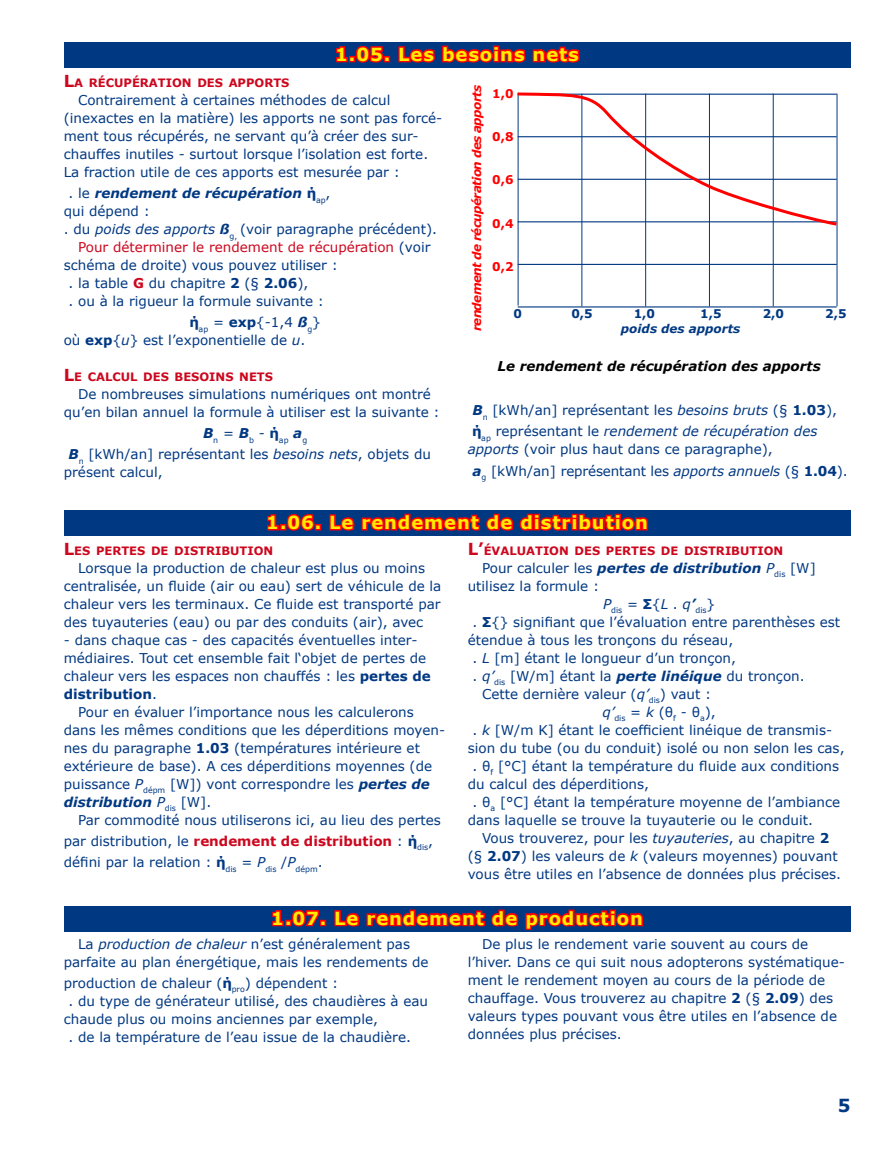
<style>
.page{position:relative;width:893px;height:1149px;background:#fff}
.page>*{position:absolute;margin:0;border:0;box-sizing:border-box;transform-origin:0 0}
.t1{font:700 18px "Verdana";letter-spacing:.05em;color:#ffec00}
.t2{font:700 18px "Verdana";color:#003882}
.t3{font:13.5px/18px "Verdana";color:#003882}
.t4{font:13.5px "Verdana";color:#cc071e}
.t5{font:italic 700 13.5px "Verdana";color:#000}
.t6{font:italic 700 13.5px "Verdana";color:#003882}
.t7{font:italic 700 12px "Verdana";letter-spacing:-.05em;color:#f00}
.t8{font:700 12px "Verdana";color:#003882}
.t9{font:italic 700 12px "Verdana";color:#003882}
.t10{font:700 12px "Verdana";color:#f00}
.t11{font:700 11.55px "Verdana";color:#cc071e}
.t12{font:7.8px "Verdana";color:#003882}
.s1{font-size:16.5px}
.s2{font-weight:400;font-style:normal}
.s3{font-style:normal}
.s4{font-style:italic}
.s5{font-weight:700;font-style:italic}
.s6{color:#003882}
.s7{font-weight:700;color:#cc071e}
.s8{font-weight:700}
</style>
<div class="page">
<div style="left:64px;top:510px;width:786px;height:26px;background:#003882"></div>
<svg style="left:267px;top:514px;width:54px;height:17px"></svg>
<svg style="left:329px;top:513px;width:319px;height:18px"></svg>
<div style="left:64px;top:43px;width:786px;height:25px;background:#003882"></div>
<svg style="left:336px;top:46px;width:54px;height:17px"></svg>
<svg style="left:398px;top:45px;width:182px;height:18px"></svg>
<hr style="left:581px;top:94px;width:1px;height:212px;background:#003882">
<hr style="left:645px;top:94px;width:1px;height:212px;background:#003882">
<hr style="left:837px;top:94px;width:1px;height:212px;background:#003882">
<hr style="left:518px;top:93px;width:1px;height:212px;background:#003882">
<hr style="left:773px;top:94px;width:1px;height:212px;background:#003882">
<hr style="left:709px;top:94px;width:1px;height:212px;background:#003882">
<hr style="left:518px;top:306px;width:319px;height:1px;background:#003882">
<hr style="left:518px;top:264px;width:319px;height:1px;background:#003882">
<svg style="left:517px;top:92px;width:321px;height:135px"></svg>
<div style="left:64px;top:906px;width:786px;height:25px;background:#003882"></div>
<svg style="left:272px;top:909px;width:54px;height:18px"></svg>
<svg style="left:334px;top:909px;width:309px;height:21px"></svg>
<h1 class="t1" style="left:335px;top:43px;width:245px">1.05. Les besoins nets</h1>
<p class="t11" style="left:64px;top:75px;width:227px"><span class="s1">L</span>a récupération des apports</p>
<p class="t3" style="left:64px;top:91px;width:380px;text-indent:14px">Contrairement à certaines méthodes de calcul (inexactes en la matière) les apports ne sont pas forcé&shy;ment tous récupérés, ne servant qu’à créer des sur&shy;chauffes inutiles - surtout lorsque l’isolation est forte.<br>La fraction utile de ces apports est mesurée par :</p>
<p class="t6" style="left:69px;top:185px;width:263px"><span class="s2">. le</span> rendement de récupération <span class="s3">ή</span><sub>ap</sub><span class="s2">,</span></p>
<p class="t3" style="left:64px;top:202px;width:88px">qui dépend :</p>
<p class="t3" style="left:64px;top:220px;width:375px">. du <span class="s4">poids des apports</span> <span class="s5">ß</span><sub>g,</sub> (voir paragraphe précédent).</p>
<p class="t4" style="left:78px;top:239px;width:354px">Pour déterminer le rendement de récupération <span class="s6">(voir</span></p>
<p class="t3" style="left:64px;top:256px;width:276px">schéma de droite) vous pouvez utiliser :</p>
<p class="t3" style="left:69px;top:274px;width:241px">. la table <span class="s7">G</span> du chapitre <span class="s8">2</span> (§ <span class="s8">2.06</span>),</p>
<p class="t3" style="left:69px;top:292px;width:257px">. ou à la rigueur la formule suivante :</p>
<p class="t3" style="left:64px;top:313px;width:259px;text-indent:126px"><span class="s8">ή</span><sub>ap</sub> = <span class="s8">exp</span>{-1,4 <span class="s5">ß</span><sub>g</sub>} où <span class="s8">exp</span>{<span class="s4">u</span>} est l’exponentielle de <span class="s4">u</span>.</p>
<p class="t11" style="left:64px;top:369px;width:211px"><span class="s1">L</span>e calcul des besoins nets</p>
<p class="t3" style="left:64px;top:385px;width:377px;text-align:center">De nombreuses simulations numériques ont montré qu’en bilan annuel la formule à utiliser est la suivante :</p>
<p class="t12" style="left:203px;top:435px;width:106px"><sup>B</sup>n <sup>=</sup> <sup>B</sup>b <sup>-</sup> <sup>ή</sup>ap <sup>a</sup>g</p>
<p class="t3" style="left:64px;top:445px;width:369px;text-indent:5px"><span class="s5">B</span><sub>n</sub> [kWh/an] représentant les <span class="s4">besoins nets</span>, objets du présent calcul,</p>
<p class="t7" style="left:469px;top:331px;width:248px;rotate:-90deg">rendement de récupération des apports</p>
<p class="t10" style="left:492px;top:86px;width:23px">1,0</p>
<p class="t10" style="left:492px;top:129px;width:23px">0,8</p>
<p class="t10" style="left:492px;top:172px;width:23px">0,6</p>
<p class="t10" style="left:492px;top:215px;width:23px">0,4</p>
<p class="t10" style="left:492px;top:259px;width:23px">0,2</p>
<p class="t8" style="left:514px;top:306px;width:10px">0</p>
<p class="t8" style="left:571px;top:306px;width:23px">0,5</p>
<p class="t8" style="left:634px;top:306px;width:23px">1,0</p>
<p class="t8" style="left:700px;top:306px;width:23px">1,5</p>
<p class="t8" style="left:763px;top:306px;width:23px">2,0</p>
<p class="t8" style="left:825px;top:306px;width:23px">2,5</p>
<p class="t9" style="left:621px;top:320px;width:121px">poids des apports</p>
<p class="t5" style="left:497px;top:357px;width:325px">Le rendement de récupération des apports</p>
<p class="t3" style="left:472px;top:399px;width:367px;line-height:21px"><span class="s5">B</span><sub>n</sub> [kWh/an] représentant les <span class="s4">besoins bruts</span> (§ <span class="s8">1.03</span>), <span class="s8">ή</span><sub>ap</sub> représentant le <span class="s4">rendement de récupération des</span></p>
<p class="t3" style="left:472px;top:438px;width:377px;line-height:21px;text-indent:-5px"><span class="s4">apports</span> (voir plus haut dans ce paragraphe),<br><span class="s5">a</span><sub>g</sub> [kWh/an] représentant les <span class="s4">apports annuels</span> (§ <span class="s8">1.04</span>).</p>
<h1 class="t1" style="left:266px;top:510px;width:383px">1.06. Le rendement de distribution</h1>
<p class="t11" style="left:64px;top:543px;width:211px"><span class="s1">L</span>es pertes de distribution</p>
<p class="t3" style="left:64px;top:558px;width:379px;text-indent:14px">Lorsque la production de chaleur est plus ou moins centralisée, un fluide (air ou eau) sert de véhicule de la chaleur vers les terminaux. Ce fluide est transporté par des tuyauteries (eau) ou par des conduits (air), avec</p>
<p class="t3" style="left:64px;top:630px;width:369px">- dans chaque cas - des capacités éventuelles inter&shy;médiaires. Tout cet ensemble fait l‘objet de pertes de chaleur vers les espaces non chauffés : les <span class="s8">pertes de distribution</span>.</p>
<p class="t3" style="left:64px;top:702px;width:383px;text-indent:14px">Pour en évaluer l’importance nous les calculerons dans les mêmes conditions que les déperditions moyen&shy;nes du paragraphe <span class="s8">1.03</span> (températures intérieure et extérieure de base). A ces déperditions moyennes (de puissance <span class="s4">P</span><sub>dépm</sub> [W]) vont correspondre les <span class="s5">pertes de distribution</span> <span class="s4">P</span><sub>dis</sub> [W].</p>
<p class="t3" style="left:64px;top:808px;width:379px;line-height:21px;text-indent:14px">Par commodité nous utiliserons ici, au lieu des pertes par distribution, le <span class="s7">rendement de distribution</span> : <span class="s8">ή</span><sub>dis</sub>, défini par la relation : <span class="s8">ή</span><sub>dis</sub> = <span class="s4">P</span><sub>dis</sub> /<span class="s4">P</span><sub>dépm</sub>.</p>
<p class="t11" style="left:468px;top:543px;width:317px"><span class="s1">L’</span>évaluation des pertes de distribution</p>
<p class="t3" style="left:468px;top:558px;width:350px;text-indent:14px">Pour calculer les <span class="s5">pertes de distribution</span> <span class="s4">P</span><sub>dis</sub> [W] utilisez la formule :</p>
<p class="t12" style="left:603px;top:605px;width:114px"><sup>P</sup>dis <sup>=</sup> <sup>Σ</sup><sup>{</sup><sup>L</sup> <sup>.</sup> <sup>q</sup><sup>’</sup>dis<sup>}</sup></p>
<p class="t3" style="left:472px;top:612px;width:369px">. <span class="s8">Σ</span>{} signifiant que l’évaluation entre parenthèses est</p>
<p class="t3" style="left:468px;top:630px;width:267px">étendue à tous les tronçons du réseau,</p>
<p class="t3" style="left:472px;top:648px;width:265px">. <span class="s4">L</span> [m] étant le longueur d’un tronçon,</p>
<p class="t3" style="left:472px;top:666px;width:334px">. <span class="s4">q’</span><sub>dis</sub> [W/m] étant la <span class="s5">perte linéique</span> du tronçon.</p>
<p class="t3" style="left:482px;top:684px;width:231px">Cette dernière valeur (<span class="s4">q’</span><sub>dis</sub>) vaut :</p>
<p class="t3" style="left:602px;top:702px;width:115px"><span class="s4">q’</span><sub>dis</sub> = <span class="s4">k</span> (θ<sub>f</sub> - θ<sub>a</sub>),</p>
<p class="t3" style="left:472px;top:720px;width:361px">. <span class="s4">k</span> [W/m K] étant le coefficient linéique de transmis-</p>
<p class="t3" style="left:468px;top:738px;width:378px">sion du tube (ou du conduit) isolé ou non selon les cas,</p>
<p class="t3" style="left:472px;top:756px;width:368px">. θ<sub>f</sub> [°C] étant la température du fluide aux conditions</p>
<p class="t3" style="left:468px;top:774px;width:183px">du calcul des déperditions,</p>
<p class="t3" style="left:472px;top:792px;width:369px">. θ<sub>a</sub> [°C] étant la température moyenne de l’ambiance</p>
<p class="t3" style="left:468px;top:810px;width:347px">dans laquelle se trouve la tuyauterie ou le conduit.</p>
<p class="t3" style="left:482px;top:828px;width:349px">Vous trouverez, pour les <span class="s4">tuyauteries</span>, au chapitre <span class="s8">2</span></p>
<p class="t3" style="left:468px;top:846px;width:371px">(§ <span class="s8">2.07</span>) les valeurs de <span class="s4">k</span> (valeurs moyennes) pouvant</p>
<p class="t3" style="left:468px;top:864px;width:375px">vous être utiles en l’absence de données plus précises.</p>
<h1 class="t1" style="left:271px;top:906px;width:373px">1.07. Le rendement de production</h1>
<p class="t3" style="left:64px;top:934px;width:366px;text-align:center">La <span class="s4">production de chaleur</span> n’est généralement pas parfaite au plan énergétique, mais les rendements de</p>
<p class="t3" style="left:64px;top:973px;width:276px">production de chaleur (<span class="s8">ή</span><sub>pro</sub>) dépendent :</p>
<p class="t3" style="left:69px;top:991px;width:361px">. du type de générateur utilisé, des chaudières à eau</p>
<p class="t3" style="left:64px;top:1009px;width:316px">chaude plus ou moins anciennes par exemple,</p>
<p class="t3" style="left:69px;top:1027px;width:344px">. de la température de l’eau issue de la chaudière.</p>
<p class="t3" style="left:468px;top:934px;width:379px;text-indent:14px">De plus le rendement varie souvent au cours de l’hiver. Dans ce qui suit nous adopterons systématique&shy;ment le rendement moyen au cours de la période de chauffage. Vous trouverez au chapitre <span class="s8">2</span> (§ <span class="s8">2.09</span>) des valeurs types pouvant vous être utiles en l’absence de données plus précises.</p>
<h1 class="t2" style="left:838px;top:1093px;width:14px">5</h1>
</div>
